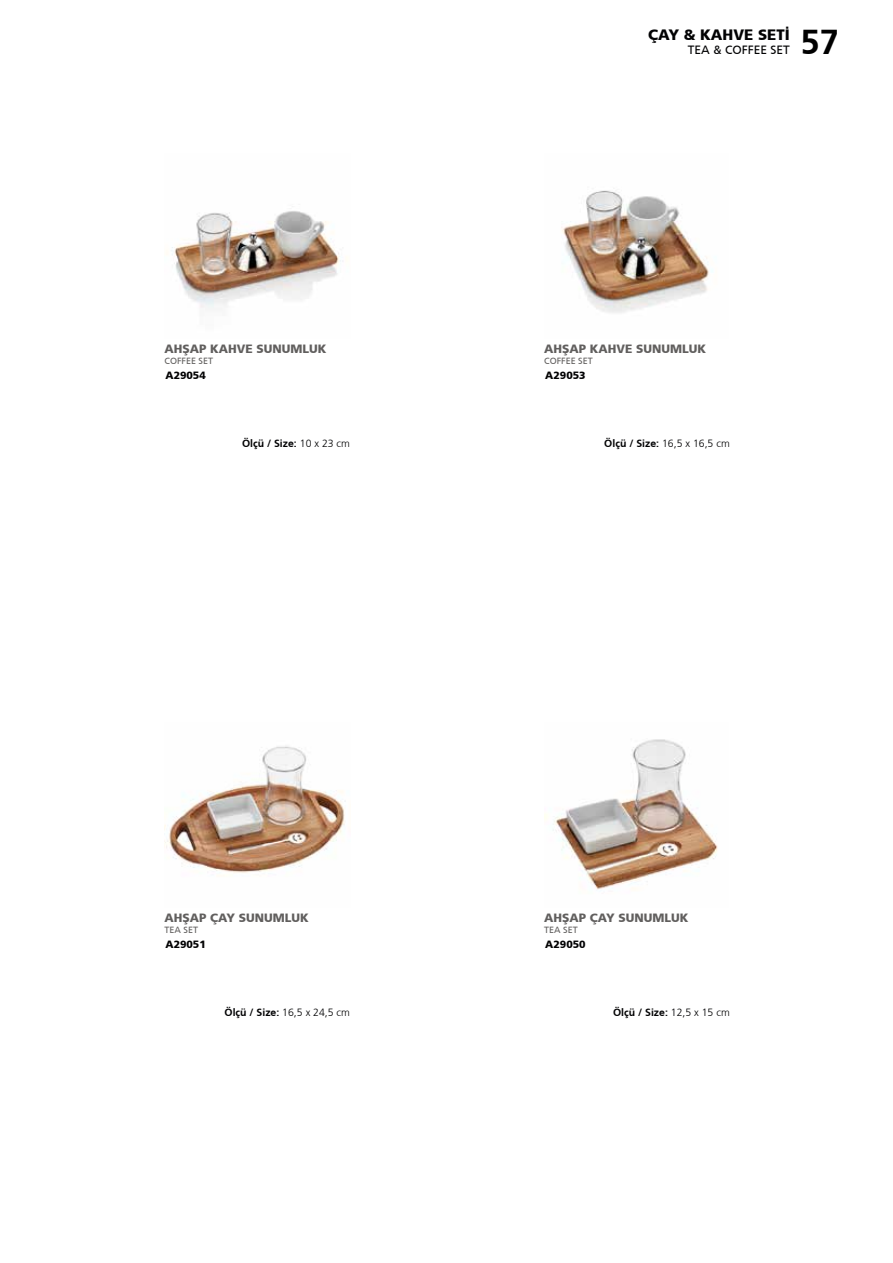
<style>
.page{position:relative;width:893px;height:1263px;background:#fff}
.page>*{position:absolute;margin:0;border:0;box-sizing:border-box;transform-origin:0 0}
.t1{font:700 34.5px "Frutiger CE";color:#000}
.t2{font:900 15px "Frutiger CE";color:#020203}
.t3{font:900 12px "Frutiger CE";color:#615f5e}
.t4{font:12px "Frutiger CE";color:#020203}
.t5{font:300 10.5px "Frutiger CE";color:#020203}
.t6{font:700 10.5px "Frutiger CE";color:#020203}
.t7{font:900 10.5px "Frutiger CE";color:#020203}
.t8{font:9px "Frutiger CE";color:#615f5e}
.s1{font-weight:300}
.s2{font-weight:700}
</style>
<div class="page">
<img style="left:165px;top:746px;width:181px;height:130px">
<img style="left:544px;top:739px;width:174px;height:151px">
<img style="left:171px;top:211px;width:177px;height:98px">
<img style="left:561px;top:190px;width:152px;height:123px">
<p class="t2" style="left:648px;top:26px;width:143px">ÇAY &amp; KAHVE SETİ</p>
<p class="t4" style="left:688px;top:43px;width:104px">TEA &amp; COFFEE SET</p>
<h1 class="t1" style="left:801px;top:21px;width:40px">57</h1>
<p class="t3" style="left:165px;top:341px;width:163px">AHŞAP KAHVE SUNUMLUK</p>
<p class="t8" style="left:165px;top:355px;width:50px">COFFEE SET</p>
<p class="t7" style="left:166px;top:369px;width:42px">A29054</p>
<p class="t3" style="left:544px;top:341px;width:163px">AHŞAP KAHVE SUNUMLUK</p>
<p class="t8" style="left:544px;top:355px;width:50px">COFFEE SET</p>
<p class="t7" style="left:545px;top:369px;width:42px">A29053</p>
<p class="t6" style="left:242px;top:437px;width:109px">Ölçü / Size: <span class="s1">10 x 23 cm</span></p>
<p class="t5" style="left:604px;top:437px;width:127px"><span class="s2">Ölçü / Size:</span> 16,5 x 16,5 cm</p>
<p class="t3" style="left:165px;top:911px;width:146px">AHŞAP ÇAY SUNUMLUK</p>
<p class="t8" style="left:165px;top:924px;width:35px">TEA SET</p>
<p class="t7" style="left:166px;top:938px;width:42px">A29051</p>
<p class="t3" style="left:544px;top:911px;width:146px">AHŞAP ÇAY SUNUMLUK</p>
<p class="t8" style="left:544px;top:924px;width:35px">TEA SET</p>
<p class="t7" style="left:545px;top:938px;width:42px">A29050</p>
<p class="t5" style="left:225px;top:1006px;width:127px"><span class="s2">Ölçü / Size:</span> 16,5 x 24,5 cm</p>
<p class="t6" style="left:613px;top:1006px;width:118px">Ölçü / Size: <span class="s1">12,5 x 15 cm</span></p>
</div>
